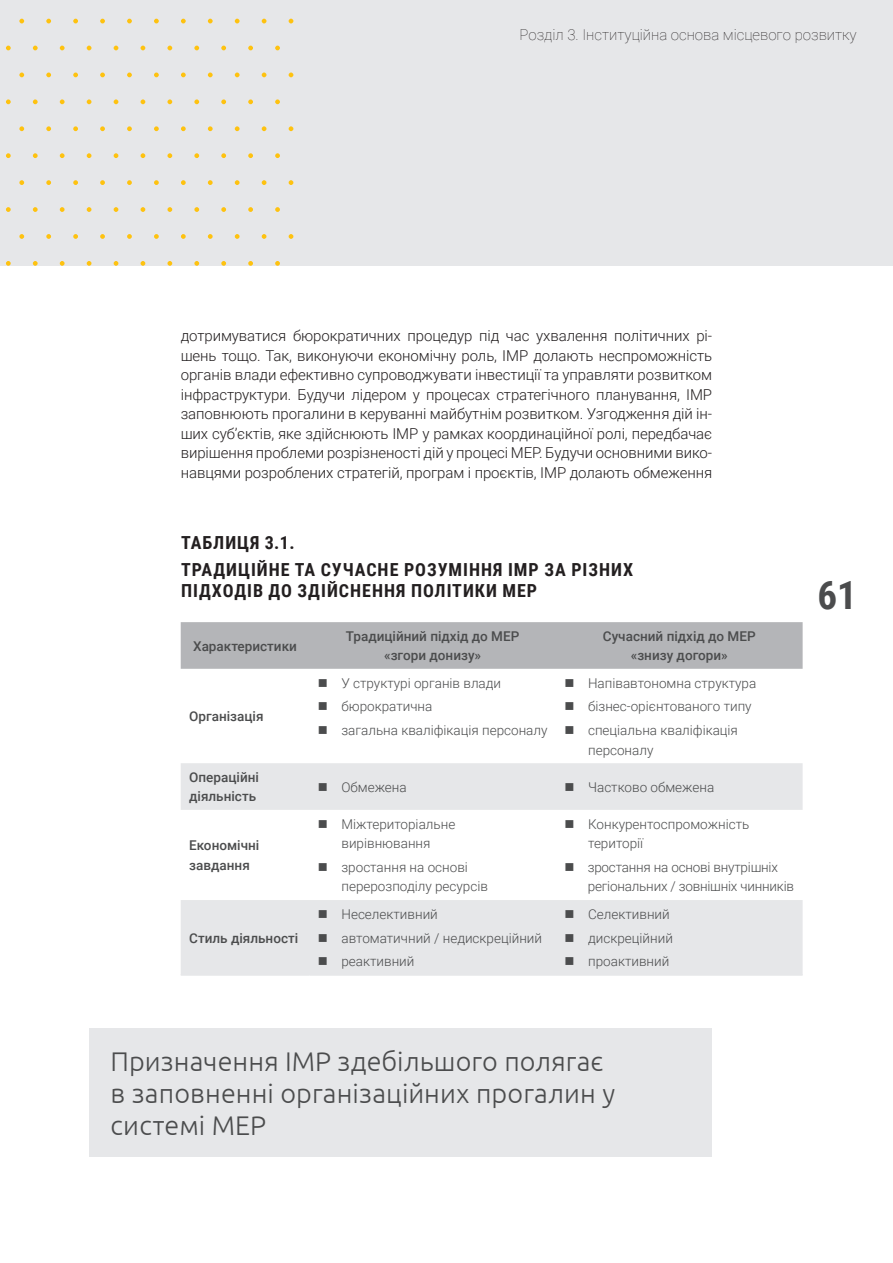
<style>
.page{position:relative;width:893px;height:1263px;background:#fff}
.page>*{position:absolute;margin:0;border:0;box-sizing:border-box;transform-origin:0 0}
.t1{font:700 39px "Roboto Condensed";color:#4b4c4d}
.t2{font:300 27px/32.4px "Ubuntu";letter-spacing:.005em;color:#4b4c4d}
.t3{font:700 18px/26.5px "Roboto Condensed";letter-spacing:.055em;color:#231f20}
.t4{font:300 15px/19.5px "Roboto";letter-spacing:-.005em;color:#231f20;text-align:justify}
.t5{font:100 15px "Roboto";color:#231f20}
.t6{font:300 13.5px/19.5px "Roboto";color:#4b4c4d}
.t7{font:500 13.5px/19.5px "Roboto";color:#4b4c4d;text-align:center}
</style>
<div class="page">
<div style="left:0;top:0;width:893px;height:266px;background:#e6e7e9"></div>
<svg style="left:19px;top:19px;width:5px;height:4px"></svg>
<svg style="left:46px;top:19px;width:5px;height:4px"></svg>
<svg style="left:73px;top:19px;width:5px;height:4px"></svg>
<svg style="left:100px;top:19px;width:5px;height:4px"></svg>
<svg style="left:127px;top:19px;width:5px;height:4px"></svg>
<svg style="left:154px;top:19px;width:5px;height:4px"></svg>
<svg style="left:181px;top:19px;width:5px;height:4px"></svg>
<svg style="left:208px;top:19px;width:5px;height:4px"></svg>
<svg style="left:235px;top:19px;width:5px;height:4px"></svg>
<svg style="left:262px;top:19px;width:4px;height:4px"></svg>
<svg style="left:289px;top:19px;width:4px;height:4px"></svg>
<svg style="left:6px;top:46px;width:5px;height:4px"></svg>
<svg style="left:33px;top:46px;width:5px;height:4px"></svg>
<svg style="left:60px;top:46px;width:5px;height:4px"></svg>
<svg style="left:87px;top:46px;width:4px;height:4px"></svg>
<svg style="left:114px;top:46px;width:4px;height:4px"></svg>
<svg style="left:141px;top:46px;width:4px;height:4px"></svg>
<svg style="left:167px;top:46px;width:5px;height:4px"></svg>
<svg style="left:194px;top:46px;width:5px;height:4px"></svg>
<svg style="left:221px;top:46px;width:5px;height:4px"></svg>
<svg style="left:248px;top:46px;width:5px;height:4px"></svg>
<svg style="left:275px;top:46px;width:5px;height:4px"></svg>
<svg style="left:19px;top:73px;width:5px;height:4px"></svg>
<svg style="left:46px;top:73px;width:5px;height:4px"></svg>
<svg style="left:73px;top:73px;width:5px;height:4px"></svg>
<svg style="left:100px;top:73px;width:5px;height:4px"></svg>
<svg style="left:127px;top:73px;width:5px;height:4px"></svg>
<svg style="left:154px;top:73px;width:5px;height:4px"></svg>
<svg style="left:181px;top:73px;width:5px;height:4px"></svg>
<svg style="left:208px;top:73px;width:5px;height:4px"></svg>
<svg style="left:235px;top:73px;width:5px;height:4px"></svg>
<svg style="left:262px;top:73px;width:4px;height:4px"></svg>
<svg style="left:289px;top:73px;width:4px;height:4px"></svg>
<svg style="left:6px;top:99px;width:5px;height:5px"></svg>
<svg style="left:33px;top:99px;width:5px;height:5px"></svg>
<svg style="left:60px;top:99px;width:5px;height:5px"></svg>
<svg style="left:87px;top:99px;width:4px;height:5px"></svg>
<svg style="left:114px;top:99px;width:4px;height:5px"></svg>
<svg style="left:141px;top:99px;width:4px;height:5px"></svg>
<svg style="left:167px;top:99px;width:5px;height:5px"></svg>
<svg style="left:194px;top:99px;width:5px;height:5px"></svg>
<svg style="left:221px;top:99px;width:5px;height:5px"></svg>
<svg style="left:248px;top:99px;width:5px;height:5px"></svg>
<svg style="left:275px;top:99px;width:5px;height:5px"></svg>
<svg style="left:19px;top:126px;width:5px;height:5px"></svg>
<svg style="left:46px;top:126px;width:5px;height:5px"></svg>
<svg style="left:73px;top:126px;width:5px;height:5px"></svg>
<svg style="left:100px;top:126px;width:5px;height:5px"></svg>
<svg style="left:127px;top:126px;width:5px;height:5px"></svg>
<svg style="left:154px;top:126px;width:5px;height:5px"></svg>
<svg style="left:181px;top:126px;width:5px;height:5px"></svg>
<svg style="left:208px;top:126px;width:5px;height:5px"></svg>
<svg style="left:235px;top:126px;width:5px;height:5px"></svg>
<svg style="left:262px;top:126px;width:4px;height:5px"></svg>
<svg style="left:289px;top:126px;width:4px;height:5px"></svg>
<svg style="left:6px;top:153px;width:5px;height:5px"></svg>
<svg style="left:33px;top:153px;width:5px;height:5px"></svg>
<svg style="left:60px;top:153px;width:5px;height:5px"></svg>
<svg style="left:87px;top:153px;width:4px;height:5px"></svg>
<svg style="left:114px;top:153px;width:4px;height:5px"></svg>
<svg style="left:141px;top:153px;width:4px;height:5px"></svg>
<svg style="left:167px;top:153px;width:5px;height:5px"></svg>
<svg style="left:194px;top:153px;width:5px;height:5px"></svg>
<svg style="left:221px;top:153px;width:5px;height:5px"></svg>
<svg style="left:248px;top:153px;width:5px;height:5px"></svg>
<svg style="left:275px;top:153px;width:5px;height:5px"></svg>
<svg style="left:19px;top:180px;width:5px;height:5px"></svg>
<svg style="left:46px;top:180px;width:5px;height:5px"></svg>
<svg style="left:73px;top:180px;width:5px;height:5px"></svg>
<svg style="left:100px;top:180px;width:5px;height:5px"></svg>
<svg style="left:127px;top:180px;width:5px;height:5px"></svg>
<svg style="left:154px;top:180px;width:5px;height:5px"></svg>
<svg style="left:181px;top:180px;width:5px;height:5px"></svg>
<svg style="left:208px;top:180px;width:5px;height:5px"></svg>
<svg style="left:235px;top:180px;width:5px;height:5px"></svg>
<svg style="left:262px;top:180px;width:4px;height:5px"></svg>
<svg style="left:289px;top:180px;width:4px;height:5px"></svg>
<svg style="left:6px;top:207px;width:5px;height:5px"></svg>
<svg style="left:33px;top:207px;width:5px;height:5px"></svg>
<svg style="left:60px;top:207px;width:5px;height:5px"></svg>
<svg style="left:87px;top:207px;width:4px;height:5px"></svg>
<svg style="left:114px;top:207px;width:4px;height:5px"></svg>
<svg style="left:141px;top:207px;width:4px;height:5px"></svg>
<svg style="left:167px;top:207px;width:5px;height:5px"></svg>
<svg style="left:194px;top:207px;width:5px;height:5px"></svg>
<svg style="left:221px;top:207px;width:5px;height:5px"></svg>
<svg style="left:248px;top:207px;width:5px;height:5px"></svg>
<svg style="left:275px;top:207px;width:5px;height:5px"></svg>
<svg style="left:19px;top:234px;width:5px;height:5px"></svg>
<svg style="left:46px;top:234px;width:5px;height:5px"></svg>
<svg style="left:73px;top:234px;width:5px;height:5px"></svg>
<svg style="left:100px;top:234px;width:5px;height:5px"></svg>
<svg style="left:127px;top:234px;width:5px;height:5px"></svg>
<svg style="left:154px;top:234px;width:5px;height:5px"></svg>
<svg style="left:181px;top:234px;width:5px;height:5px"></svg>
<svg style="left:208px;top:234px;width:5px;height:5px"></svg>
<svg style="left:235px;top:234px;width:5px;height:5px"></svg>
<svg style="left:262px;top:234px;width:4px;height:5px"></svg>
<svg style="left:289px;top:234px;width:4px;height:5px"></svg>
<svg style="left:6px;top:261px;width:5px;height:5px"></svg>
<svg style="left:33px;top:261px;width:5px;height:5px"></svg>
<svg style="left:60px;top:261px;width:5px;height:5px"></svg>
<svg style="left:87px;top:261px;width:4px;height:5px"></svg>
<svg style="left:114px;top:261px;width:4px;height:5px"></svg>
<svg style="left:141px;top:261px;width:4px;height:5px"></svg>
<svg style="left:167px;top:261px;width:5px;height:5px"></svg>
<svg style="left:194px;top:261px;width:5px;height:5px"></svg>
<svg style="left:221px;top:261px;width:5px;height:5px"></svg>
<svg style="left:248px;top:261px;width:5px;height:5px"></svg>
<svg style="left:275px;top:261px;width:5px;height:5px"></svg>
<div style="left:181px;top:622px;width:622px;height:47px;background:#b4b5b8"></div>
<svg style="left:181px;top:763px;width:622px;height:211px;fill:#e6e7e9"></svg>
<hr style="left:181px;top:974px;width:128px;height:2px;background:#e6e7e9">
<hr style="left:309px;top:974px;width:247px;height:2px;background:#e6e7e9">
<hr style="left:556px;top:974px;width:247px;height:2px;background:#e6e7e9">
<div style="left:89px;top:1028px;width:623px;height:129px;background:#e6e7e9"></div>
<p class="t5" style="left:520px;top:24px;width:339px">Розділ 3. Інституційна основа місцевого розвитку</p>
<p class="t4" style="left:181px;top:326px;width:533px">дотримуватися бюрократичних процедур під час ухвалення політичних рі&shy;шень тощо. Так, виконуючи економічну роль, ІМР долають неспроможність органів влади ефективно супроводжувати інвестиції та управляти розвитком інфраструктури. Будучи лідером у процесах стратегічного планування, ІМР заповнюють прогалини в керуванні майбутнім розвитком. Узгодження дій ін&shy;ших суб’єктів, яке здійснюють ІМР у рамках координаційної ролі, передбачає вирішення проблеми розрізненості дій у процесі МЕР. Будучи основними вико&shy;навцями розроблених стратегій, програм і проєктів, ІМР долають обмеження</p>
<p class="t3" style="left:181px;top:529px;width:454px">ТАБЛИЦЯ 3.1.<br>ТРАДИЦІЙНЕ ТА СУЧАСНЕ РОЗУМІННЯ ІМР ЗА РІЗНИХ</p>
<p class="t3" style="left:181px;top:576px;width:358px">ПІДХОДІВ ДО ЗДІЙСНЕННЯ ПОЛІТИКИ МЕР</p>
<p class="t7" style="left:193px;top:635px;width:105px">Характеристики</p>
<p class="t7" style="left:346px;top:626px;width:175px">Традиційний підхід до МЕР «згори донизу»</p>
<p class="t7" style="left:603px;top:626px;width:154px">Сучасний підхід до МЕР «знизу догори»</p>
<p class="t7" style="left:189px;top:706px;width:76px">Організація</p>
<p class="t6" style="left:318px;top:673px;width:185px">■ У структурі органів влади</p>
<p class="t6" style="left:318px;top:696px;width:116px">■ бюрократична</p>
<p class="t6" style="left:318px;top:720px;width:231px">■ загальна кваліфікація персоналу</p>
<p class="t6" style="left:564px;top:673px;width:193px">■ Напівавтономна структура</p>
<p class="t6" style="left:564px;top:696px;width:189px">■ бізнес-орієнтованого типу</p>
<p class="t6" style="left:588px;top:720px;width:151px;text-indent:-24px">■ спеціальна кваліфікація персоналу</p>
<p class="t7" style="left:189px;top:767px;width:71px;text-align:left">Операційні діяльність</p>
<p class="t6" style="left:318px;top:777px;width:90px">■ Обмежена</p>
<p class="t6" style="left:564px;top:777px;width:151px">■ Частково обмежена</p>
<p class="t7" style="left:189px;top:835px;width:72px;text-align:left">Економічні завдання</p>
<p class="t6" style="left:588px;top:814px;width:163px;text-indent:-24px">■ Конкурентоспроможність території</p>
<p class="t6" style="left:588px;top:857px;width:208px;text-indent:-23px">■ зростання на основі внутрішніх регіональних / зовнішніх чинників</p>
<p class="t6" style="left:318px;top:814px;width:139px;text-align:center">■ Міжтериторіальне вирівнювання</p>
<p class="t6" style="left:341px;top:857px;width:148px;text-indent:-24px">■ зростання на основі перерозподілу ресурсів</p>
<p class="t7" style="left:189px;top:927px;width:110px">Стиль діяльності</p>
<p class="t6" style="left:318px;top:904px;width:121px">■ Неселективний</p>
<p class="t6" style="left:318px;top:927px;width:226px">■ автоматичний / недискреційний</p>
<p class="t6" style="left:318px;top:951px;width:98px">■ реактивний</p>
<p class="t6" style="left:565px;top:904px;width:107px">■ Селективний</p>
<p class="t6" style="left:565px;top:927px;width:110px">■ дискреційний</p>
<p class="t6" style="left:565px;top:951px;width:106px">■ проактивний</p>
<h1 class="t1" style="left:817px;top:567px;width:41px">61</h1>
<h2 class="t2" style="left:111px;top:1044px;width:506px">Призначення ІМР здебільшого полягає в заповненні організаційних прогалин у системі МЕР</h2>
</div>
